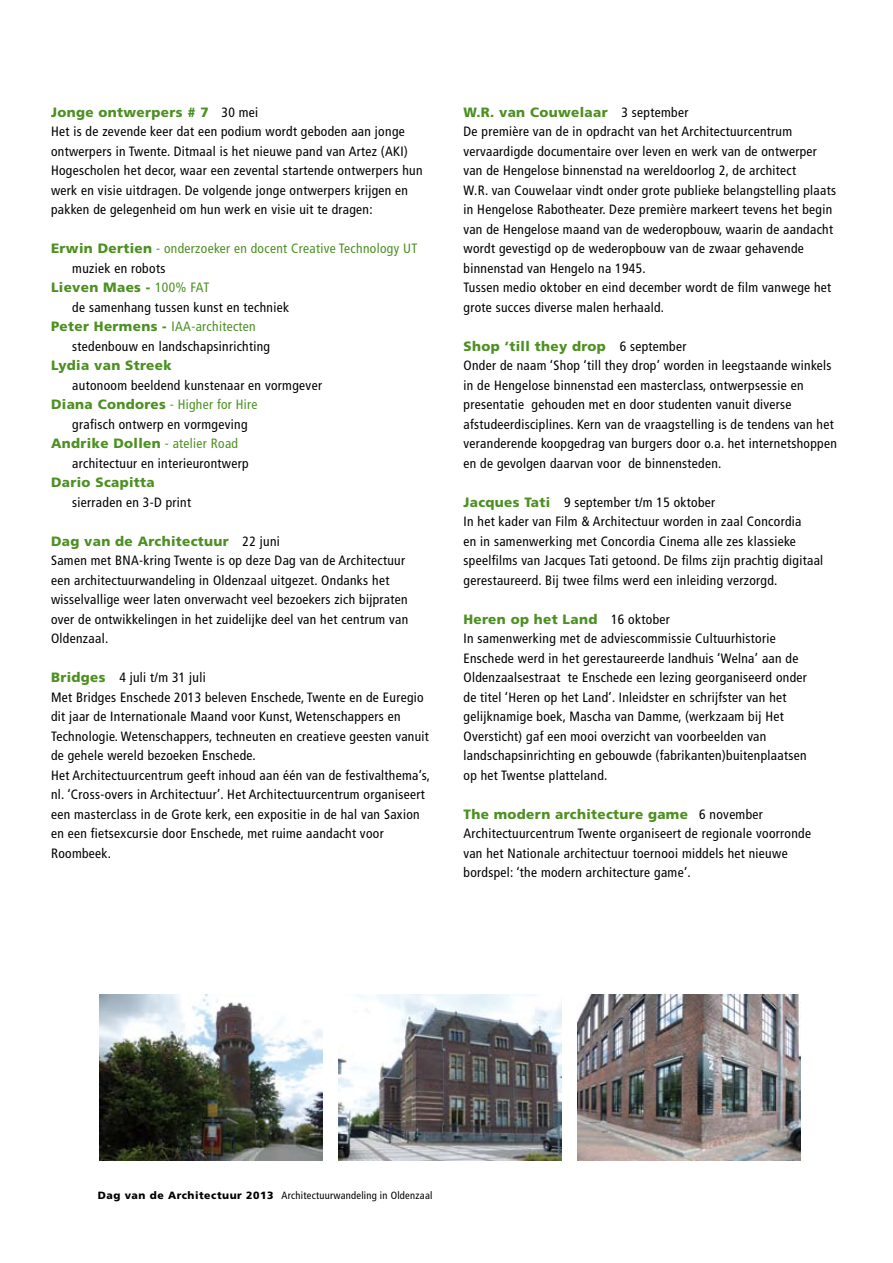
<style>
.page{position:relative;width:893px;height:1263px;background:#fff}
.page>*{position:absolute;margin:0;border:0;box-sizing:border-box;transform-origin:0 0}
.t1{font:condensed 13.5px/19.5px "Frutiger";letter-spacing:.025em;color:#000}
.t2{font:condensed 13.5px "Frutiger";letter-spacing:.025em;color:#4d9022}
.t3{font:900 13.5px "Frutiger";letter-spacing:.025em;color:#4d9022}
.t4{font:condensed 10.5px "Frutiger";letter-spacing:.025em;color:#000}
.s1{font-weight:900;font-stretch:normal;color:#4d9022}
.s2{font-weight:900;font-stretch:normal}
.s3{font-weight:400;font-stretch:condensed}
</style>
<div class="page">
<img style="left:338px;top:995px;width:223px;height:165px">
<img style="left:99px;top:995px;width:223px;height:165px">
<img style="left:578px;top:995px;width:223px;height:165px">
<p class="t1" style="left:51px;top:102px;width:373px"><span class="s1">Jonge ontwerpers # 7</span> 30 mei<br>Het is de zevende keer dat een podium wordt geboden aan jonge ontwerpers in Twente. Ditmaal is het nieuwe pand van Artez (AKI)<br>Hogescholen het decor, waar een zevental startende ontwerpers hun werk en visie uitdragen. De volgende jonge ontwerpers krijgen en pakken de gelegenheid om hun werk en visie uit te dragen:</p>
<p class="t2" style="left:51px;top:241px;width:368px"><span class="s2">Erwin Dertien</span> - onderzoeker en docent Creative Technology UT</p>
<p class="t1" style="left:72px;top:258px;width:95px">muziek en robots</p>
<p class="t3" style="left:51px;top:279px;width:160px">Lieven Maes - <span class="s3">100% FAT</span></p>
<p class="t1" style="left:72px;top:297px;width:218px">de samenhang tussen kunst en techniek</p>
<p class="t2" style="left:51px;top:319px;width:206px"><span class="s2">Peter Hermens -</span> IAA-architecten</p>
<p class="t1" style="left:72px;top:336px;width:199px">stedenbouw en landschapsinrichting</p>
<p class="t3" style="left:51px;top:357px;width:122px">Lydia van Streek</p>
<p class="t1" style="left:72px;top:375px;width:251px">autonoom beeldend kunstenaar en vormgever</p>
<p class="t2" style="left:51px;top:397px;width:208px"><span class="s2">Diana Condores</span> - Higher for Hire</p>
<p class="t1" style="left:72px;top:414px;width:177px">grafisch ontwerp en vormgeving</p>
<p class="t3" style="left:51px;top:435px;width:189px">Andrike Dollen <span class="s3">- atelier Road</span></p>
<p class="t1" style="left:72px;top:453px;width:178px">architectuur en interieurontwerp</p>
<p class="t3" style="left:51px;top:474px;width:105px">Dario Scapitta</p>
<p class="t1" style="left:72px;top:492px;width:120px">sierraden en 3-D print</p>
<p class="t1" style="left:51px;top:531px;width:359px"><span class="s1">Dag van de Architectuur</span> 22 juni<br>Samen met BNA-kring Twente is op deze Dag van de Architectuur een architectuurwandeling in Oldenzaal uitgezet. Ondanks het wisselvallige weer laten onverwacht veel bezoekers zich bijpraten over de ontwikkelingen in het zuidelijke deel van het centrum van Oldenzaal.</p>
<p class="t1" style="left:51px;top:668px;width:380px"><span class="s1">Bridges</span> 4 juli t/m 31 juli<br>Met Bridges Enschede 2013 beleven Enschede, Twente en de Euregio dit jaar de Internationale Maand voor Kunst, Wetenschappers en Technologie. Wetenschappers, techneuten en creatieve geesten vanuit de gehele wereld bezoeken Enschede.<br>Het Architectuurcentrum geeft inhoud aan één van de festivalthema’s, nl. ‘Cross-overs in Architectuur’. Het Architectuurcentrum organiseert een masterclass in de Grote kerk, een expositie in de hal van Saxion en een fietsexcursie door Enschede, met ruime aandacht voor Roombeek.</p>
<p class="t1" style="left:463px;top:102px;width:374px"><span class="s1">W.R. van Couwelaar</span> 3 september<br>De première van de in opdracht van het Architectuurcentrum vervaardigde documentaire over leven en werk van de ontwerper van de Hengelose binnenstad na wereldoorlog 2, de architect<br>W.R. van Couwelaar vindt onder grote publieke belangstelling plaats in Hengelose Rabotheater. Deze première markeert tevens het begin van de Hengelose maand van de wederopbouw, waarin de aandacht wordt gevestigd op de wederopbouw van de zwaar gehavende binnenstad van Hengelo na 1945.<br>Tussen medio oktober en eind december wordt de film vanwege het grote succes diverse malen herhaald.</p>
<p class="t1" style="left:463px;top:336px;width:375px"><span class="s1">Shop ‘till they drop</span> 6 september<br>Onder de naam ‘Shop ‘till they drop’ worden in leegstaande winkels in de Hengelose binnenstad een masterclass, ontwerpsessie en presentatie gehouden met en door studenten vanuit diverse afstudeerdisciplines. Kern van de vraagstelling is de tendens van het veranderende koopgedrag van burgers door o.a. het internetshoppen en de gevolgen daarvan voor de binnensteden.</p>
<p class="t1" style="left:463px;top:492px;width:361px"><span class="s1">Jacques Tati</span> 9 september t/m 15 oktober<br>In het kader van Film &amp; Architectuur worden in zaal Concordia<br>en in samenwerking met Concordia Cinema alle zes klassieke speelfilms van Jacques Tati getoond. De films zijn prachtig digitaal gerestaureerd. Bij twee films werd een inleiding verzorgd.</p>
<p class="t1" style="left:463px;top:609px;width:345px"><span class="s1">Heren op het Land</span> 16 oktober<br>In samenwerking met de adviescommissie Cultuurhistorie Enschede werd in het gerestaureerde landhuis ‘Welna’ aan de Oldenzaalsestraat te Enschede een lezing georganiseerd onder de titel ‘Heren op het Land’. Inleidster en schrijfster van het gelijknamige boek, Mascha van Damme, (werkzaam bij Het Oversticht) gaf een mooi overzicht van voorbeelden van landschapsinrichting en gebouwde (fabrikanten)buitenplaatsen op het Twentse platteland.</p>
<p class="t1" style="left:463px;top:804px;width:349px"><span class="s1">The modern architecture game</span> 6 november Architectuurcentrum Twente organiseert de regionale voorronde van het Nationale architectuur toernooi middels het nieuwe bordspel: ‘the modern architecture game’.</p>
<p class="t4" style="left:98px;top:1189px;width:336px"><span class="s2">Dag van de Architectuur 2013</span> Architectuurwandeling in Oldenzaal</p>
</div>
